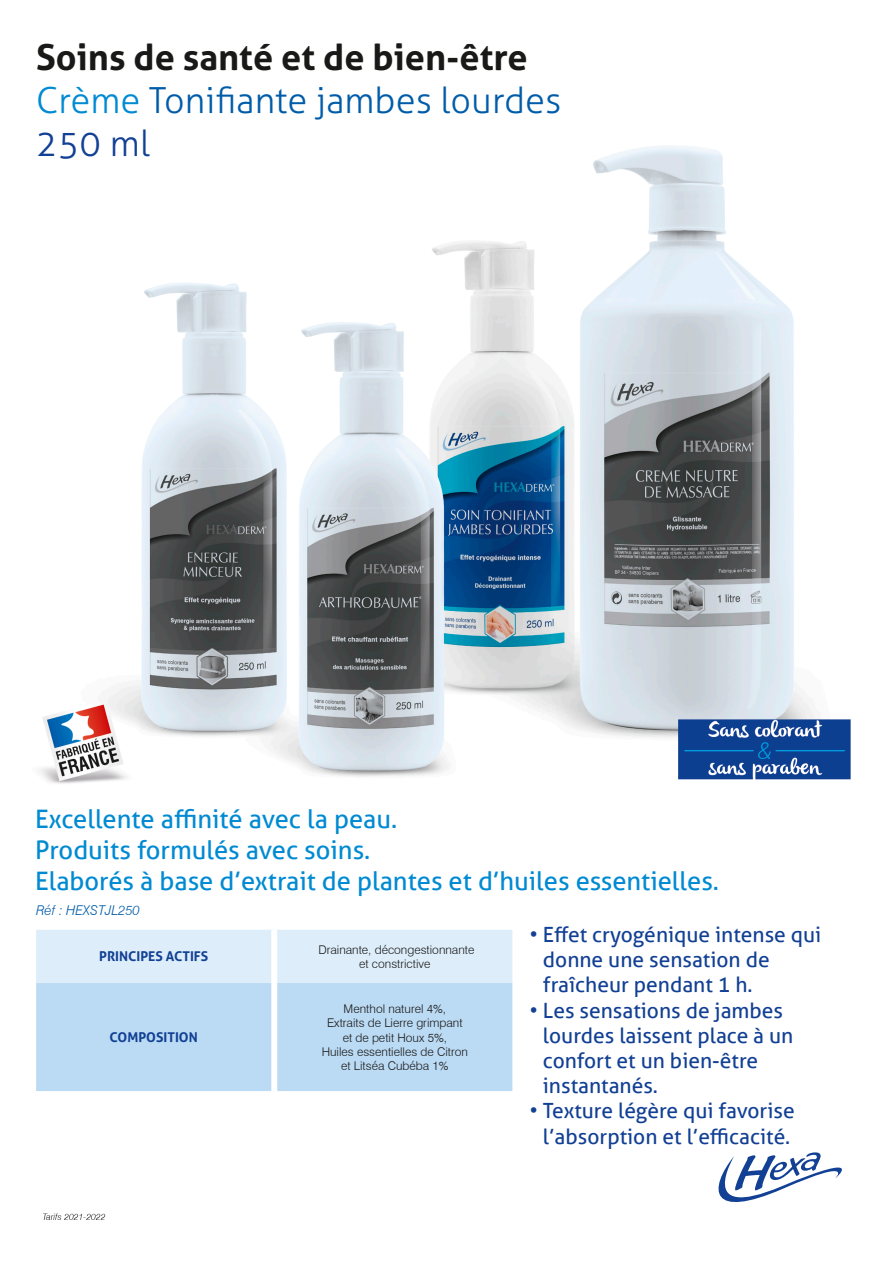
<style>
.page{position:relative;width:893px;height:1263px;background:#fff}
.page>*{position:absolute;margin:0;border:0;box-sizing:border-box;transform-origin:0 0}
.Titre_produit_XML{font:700 36px/43.2px "Aller";color:#191918}
.t1{font:25.5px/30.6px "Aller";color:#008ad2}
.std_Avantage_produit{font:21px/25.2px "Aller";color:#124094}
.t2{font:700 13.5px "Aller";color:#124094}
.std_ref{font:italic 300 13.5px "Swiss 721 BT";color:#005ca9}
.std_tableau_caracter{font:300 12px/14.4px "Swiss 721 BT";color:#191918;text-align:center}
.s1{font-weight:300;color:#008ad2}
.s2{font-weight:300;color:#005ca9}
.s3{font-weight:300;color:#124094}
</style>
<div class="page">
<img style="left:40px;top:145px;width:811px;height:1075px">
<svg style="left:716px;top:1150px;width:128px;height:54px"></svg>
<div style="left:36px;top:930px;width:476px;height:53px;background:#ddedfa"></div>
<div style="left:36px;top:983px;width:476px;height:108px;background:#bbdaf3"></div>
<div style="left:271px;top:930px;width:6px;height:53px;background:#fff"></div>
<div style="left:271px;top:983px;width:6px;height:108px;background:#fff"></div>
<p class="Titre_produit_XML" style="left:36px;top:35px;width:527px">Soins de santé et de bien-être<br><span class="s1">Crème</span> <span class="s2">Tonifiante jambes lourdes<br></span><span class="s3">250 ml</span></p>
<p class="t1" style="left:35px;top:804px;width:685px">Excellente affinité avec la peau.<br>Produits formulés avec soins.<br>Elaborés à base d’extrait de plantes et d’huiles essentielles.</p>
<p class="std_ref" style="left:36px;top:902px;width:105px">Réf : HEXSTJL250</p>
<p class="std_Avantage_produit" style="left:543px;top:922px;width:280px;text-indent:-14px">• Effet cryogénique intense qui donne une sensation de fraîcheur pendant 1 h.</p>
<p class="std_Avantage_produit" style="left:543px;top:997px;width:252px;text-indent:-14px">• Les sensations de jambes lourdes laissent place à un confort et un bien-être instantanés.</p>
<p class="std_Avantage_produit" style="left:529px;top:1098px;width:267px;text-align:center">• Texture légère qui favorise l’absorption et l’efficacité.</p>
<p class="t2" style="left:99px;top:948px;width:111px">PRINCIPES ACTIFS</p>
<p class="std_tableau_caracter" style="left:318px;top:942px;width:158px">Drainante, décongestionnante et constrictive</p>
<p class="std_tableau_caracter" style="left:322px;top:1001px;width:148px">Menthol naturel 4%,<br>Extraits de Lierre grimpant et de petit Houx 5%,<br>Huiles essentielles de Citron et Litséa Cubéba 1%</p>
<p class="t2" style="left:110px;top:1029px;width:90px">COMPOSITION</p>
</div>
